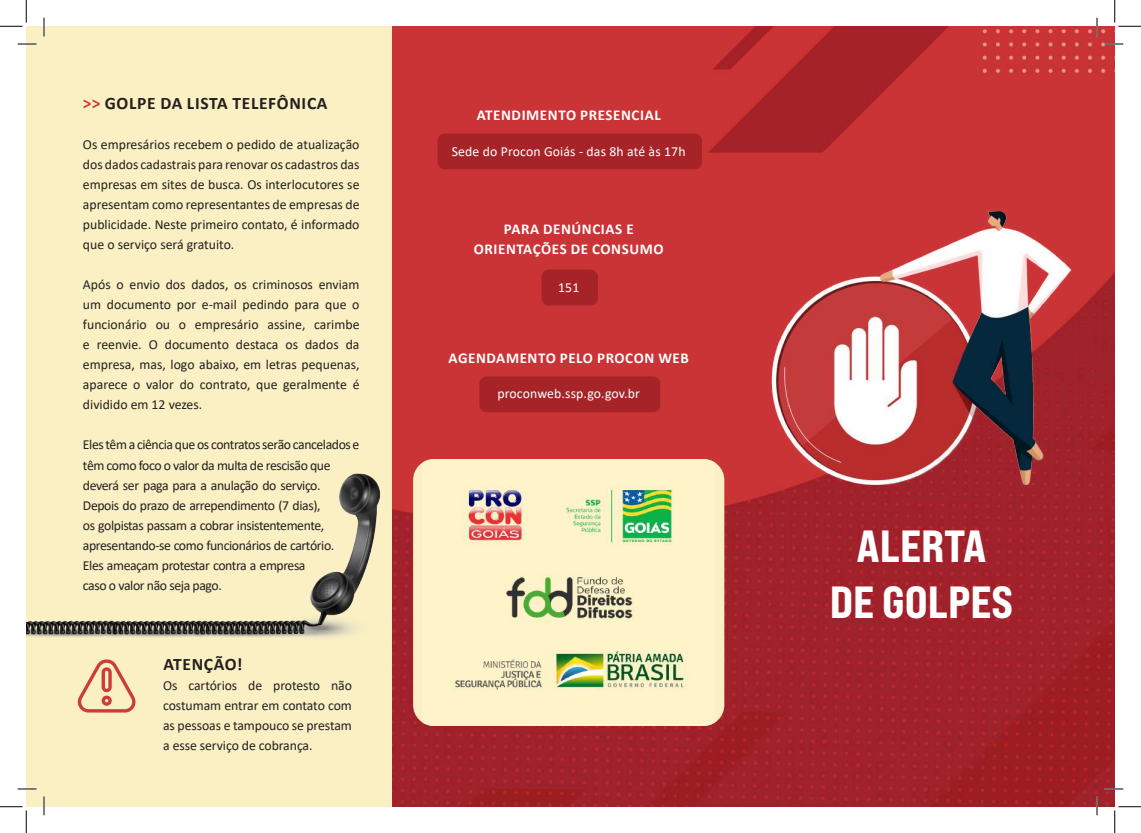
<style>
.page{position:relative;width:1141px;height:833px;background:#fff}
.page>*{position:absolute;margin:0;border:0;box-sizing:border-box;transform-origin:0 0}
.t1{font:45px/56.2px "Bebas Neue Pro Exp Eb";color:#fff;text-align:center}
.t2{font:700 17.5px "Calibri";letter-spacing:.04em;color:#231f20}
.t3{font:700 15px/20px "Calibri";letter-spacing:.04em;color:#fff;text-align:center}
.t4{font:13.75px/20px "Calibri";letter-spacing:-.03em;color:#231f20;text-align:justify}
.t5{font:13.75px "Calibri";letter-spacing:.01em;color:#fff}
.s1{color:#cc3c3f}
</style>
<div class="page">
<img style="left:391px;top:26px;width:723px;height:780px">
<div style="left:26px;top:26px;width:365px;height:780px;background:#fbf0c3"></div>
<div style="left:479px;top:376px;width:181px;height:36px;background:#a62328;border-radius:7px"></div>
<div style="left:437px;top:133px;width:265px;height:36px;background:#a62328;border-radius:7px"></div>
<div style="left:541px;top:269px;width:57px;height:36px;background:#a62328;border-radius:7px"></div>
<img style="left:760px;top:193px;width:322px;height:309px">
<img style="left:26px;top:473px;width:354px;height:165px">
<svg style="left:78px;top:659px;width:57px;height:53px"></svg>
<div style="left:413px;top:459px;width:311px;height:266px;background:#fbf0c3;border-radius:21px"></div>
<img style="left:422px;top:459px;width:293px;height:266px">
<svg style="left:18px;top:43px;width:18px;height:2px"></svg>
<svg style="left:1104px;top:43px;width:19px;height:2px"></svg>
<svg style="left:18px;top:788px;width:18px;height:1px"></svg>
<svg style="left:1104px;top:787px;width:19px;height:2px"></svg>
<svg style="left:43px;top:18px;width:2px;height:18px"></svg>
<svg style="left:43px;top:796px;width:2px;height:18px"></svg>
<svg style="left:1096px;top:18px;width:1px;height:18px"></svg>
<svg style="left:1096px;top:796px;width:1px;height:18px"></svg>
<svg style="left:0;top:0;width:27px;height:27px"></svg>
<svg style="left:0;top:806px;width:27px;height:26px"></svg>
<svg style="left:1114px;top:0;width:26px;height:27px"></svg>
<svg style="left:1114px;top:806px;width:26px;height:26px"></svg>
<p class="t2" style="left:83px;top:91px;width:246px"><span class="s1">&gt;&gt;</span> GOLPE DA LISTA TELEFÔNICA</p>
<p class="t4" style="left:83px;top:134px;width:278px">Os empresários recebem o pedido de atualização dos dados cadastrais para renovar os cadastros das empresas em sites de busca. Os interlocutores se apresentam como representantes de empresas de publicidade. Neste primeiro contato, é informado que o serviço será gratuito.</p>
<p class="t4" style="left:83px;top:274px;width:278px">Após o envio dos dados, os criminosos enviam um documento por e-mail pedindo para que o funcionário ou o empresário assine, carimbe e reenvie. O documento destaca os dados da empresa, mas, logo abaixo, em letras pequenas, aparece o valor do contrato, que geralmente é dividido em 12 vezes.</p>
<p class="t4" style="left:83px;top:434px;width:278px;text-align:left">Eles têm a ciência que os contratos serão cancelados e têm como foco o valor da multa de rescisão que deverá ser paga para a anulação do serviço.<br>Depois do prazo de arrependimento (7 dias),<br>os golpistas passam a cobrar insistentemente, apresentando-se como funcionários de cartório.<br>Eles ameaçam protestar contra a empresa<br>caso o valor não seja pago.</p>
<p class="t2" style="left:163px;top:651px;width:80px">ATENÇÃO!</p>
<p class="t4" style="left:163px;top:674px;width:190px">Os cartórios de protesto não costumam entrar em contato com as pessoas e tampouco se prestam a esse serviço de cobrança.</p>
<p class="t3" style="left:476px;top:105px;width:185px">ATENDIMENTO PRESENCIAL</p>
<p class="t5" style="left:452px;top:141px;width:235px">Sede do Procon Goiás - das 8h até às 17h</p>
<p class="t3" style="left:473px;top:219px;width:191px">PARA DENÚNCIAS E<br>ORIENTAÇÕES DE CONSUMO</p>
<p class="t5" style="left:558px;top:277px;width:23px">151</p>
<p class="t3" style="left:448px;top:347px;width:242px">AGENDAMENTO PELO PROCON WEB</p>
<p class="t5" style="left:497px;top:384px;width:144px">proconweb.ssp.go.gov.br</p>
<h1 class="t1" style="left:829px;top:517px;width:185px">ALERTA<br>DE GOLPES</h1>
</div>
